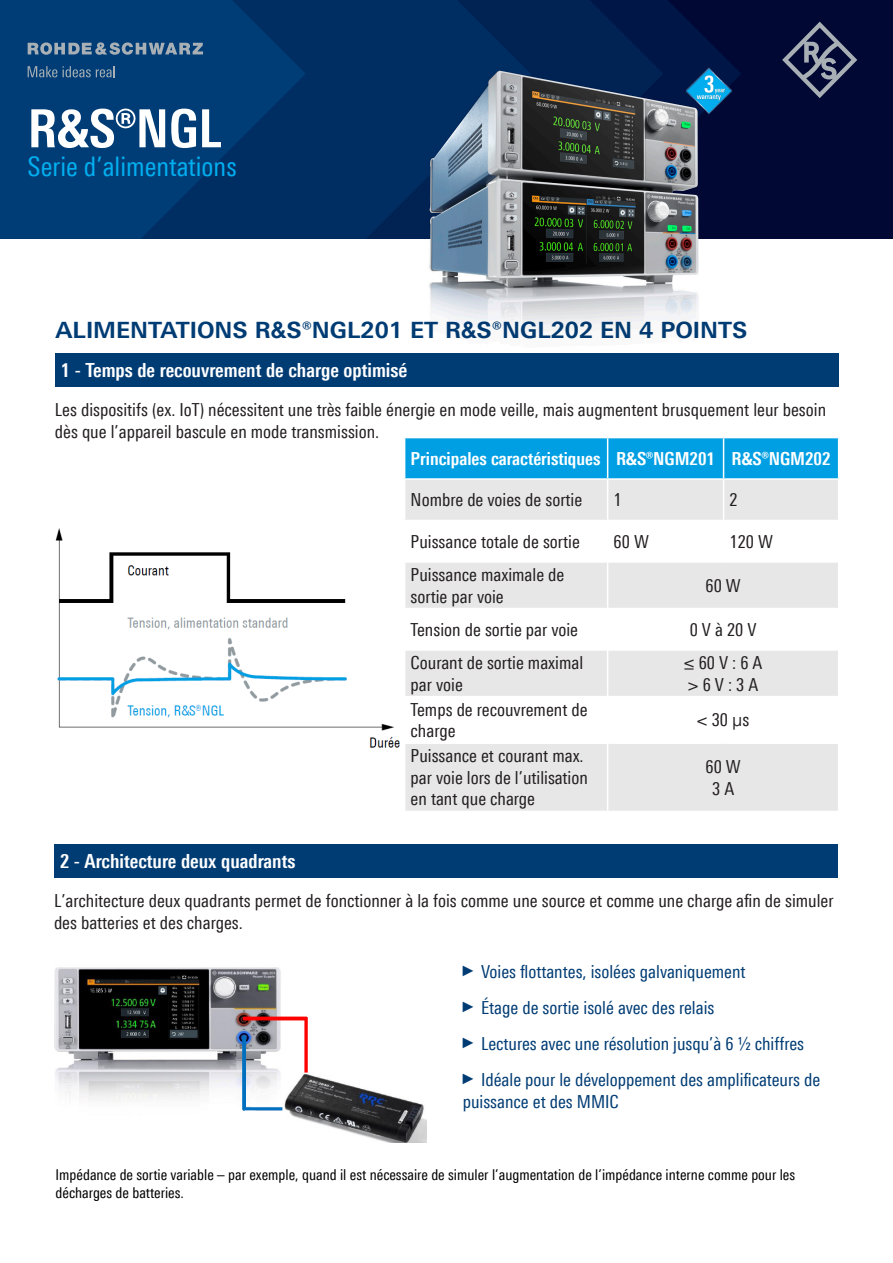
<style>
.page{position:relative;width:893px;height:1263px;background:#fff}
.page>*{position:absolute;margin:0;border:0;box-sizing:border-box;transform-origin:0 0}
.t1{font:700 52.5px "Linotype Univers 620 Cn";color:#fff}
.t2{font:27px "Linotype Univers 420 Cn";color:#00aeef}
.t3{font:700 22.5px "Linotype Univers 630";color:#003c74}
.t4{font:700 19.5px "Linotype Univers 620 Cn";color:#fff}
.t5{font:18px/21.6px "Linotype Univers 420 Cn";color:#231f20}
.t6{font:18px/21.6px "Linotype Univers 420 Cn";color:#003c74}
.t7{font:700 18px "Linotype Univers 620 Cn";color:#fff}
.t8{font:15px/18px "Linotype Univers 420 Cn";color:#000}
.s1{font-family:"Arial Narrow";font-size:15px}
</style>
<div class="page">
<div style="left:0;top:0;width:893px;height:239px;background:#000833"></div>
<svg style="left:663px;top:0;width:78px;height:82px"></svg>
<svg style="left:531px;top:0;width:132px;height:65px;fill:#002354"></svg>
<svg style="left:306px;top:0;width:225px;height:239px;fill:#002d62"></svg>
<svg style="left:0;top:0;width:306px;height:239px;fill:#003d76"></svg>
<svg style="left:782px;top:22px;width:75px;height:76px"></svg>
<svg style="left:28px;top:42px;width:175px;height:13px"></svg>
<svg style="left:28px;top:66px;width:29px;height:11px"></svg>
<svg style="left:63px;top:66px;width:52px;height:11px"></svg>
<div style="left:55px;top:353px;width:783px;height:34px;background:#003c74"></div>
<div style="left:54px;top:844px;width:783px;height:34px;background:#003c74"></div>
<img style="left:725px;top:66px;width:8px;height:32px">
<div style="left:405px;top:438px;width:433px;height:40px;background:#009fe3"></div>
<div style="left:405px;top:479px;width:203px;height:41px;background:#e7e7e7"></div>
<div style="left:608px;top:479px;width:116px;height:41px;background:#e7e7e7"></div>
<div style="left:724px;top:479px;width:115px;height:41px;background:#e7e7e7"></div>
<div style="left:405px;top:562px;width:203px;height:46px;background:#e7e7e7"></div>
<div style="left:608px;top:562px;width:231px;height:46px;background:#e7e7e7"></div>
<div style="left:405px;top:650px;width:203px;height:47px;background:#e7e7e7"></div>
<div style="left:608px;top:650px;width:231px;height:47px;background:#e7e7e7"></div>
<div style="left:405px;top:743px;width:203px;height:68px;background:#e7e7e7"></div>
<div style="left:608px;top:743px;width:231px;height:68px;background:#e7e7e7"></div>
<hr style="left:607px;top:438px;width:1px;height:40px;background:#fff">
<hr style="left:723px;top:438px;width:1px;height:40px;background:#fff">
<hr style="left:404px;top:478px;width:204px;height:2px;background:#fff">
<hr style="left:607px;top:744px;width:1px;height:67px;background:#fff">
<hr style="left:838px;top:744px;width:1px;height:67px;background:#fff">
<hr style="left:607px;top:651px;width:1px;height:45px;background:#fff">
<hr style="left:838px;top:651px;width:1px;height:45px;background:#fff">
<hr style="left:607px;top:563px;width:1px;height:45px;background:#fff">
<hr style="left:838px;top:563px;width:1px;height:45px;background:#fff">
<hr style="left:724px;top:478px;width:115px;height:2px;background:#fff">
<hr style="left:838px;top:480px;width:1px;height:40px;background:#fff">
<hr style="left:607px;top:480px;width:1px;height:40px;background:#fff">
<hr style="left:608px;top:478px;width:116px;height:2px;background:#fff">
<hr style="left:723px;top:480px;width:1px;height:40px;background:#fff">
<hr style="left:404px;top:561px;width:203px;height:2px;background:#fff">
<hr style="left:404px;top:649px;width:203px;height:2px;background:#fff">
<hr style="left:607px;top:561px;width:116px;height:2px;background:#fff">
<hr style="left:723px;top:561px;width:116px;height:2px;background:#fff">
<hr style="left:607px;top:649px;width:117px;height:2px;background:#fff">
<hr style="left:724px;top:649px;width:115px;height:2px;background:#fff">
<hr style="left:608px;top:696px;width:116px;height:1px;background:#fff">
<hr style="left:724px;top:696px;width:115px;height:1px;background:#fff">
<hr style="left:608px;top:742px;width:116px;height:2px;background:#fff">
<hr style="left:724px;top:742px;width:115px;height:2px;background:#fff">
<hr style="left:404px;top:696px;width:204px;height:1px;background:#fff">
<hr style="left:404px;top:742px;width:204px;height:2px;background:#fff">
<img style="left:56px;top:528px;width:344px;height:220px">
<img style="left:54px;top:967px;width:373px;height:175px">
<img style="left:404px;top:65px;width:321px;height:267px">
<img style="left:430px;top:71px;width:268px;height:216px">
<p class="t1" style="left:28px;top:97px;width:196px">R&amp;S®NGL</p>
<p class="t2" style="left:28px;top:151px;width:211px">Serie d’alimentations</p>
<p class="t3" style="left:56px;top:317px;width:693px">ALIMENTATIONS R&amp;S®NGL201 ET R&amp;S®NGL202 EN 4 POINTS</p>
<p class="t4" style="left:61px;top:359px;width:348px">1 - Temps de recouvrement de charge optimisé</p>
<p class="t5" style="left:55px;top:399px;width:773px">Les dispositifs (ex. IoT) nécessitent une très faible énergie en mode veille, mais augmentent brusquement leur besoin dès que l’appareil bascule en mode transmission.</p>
<p class="t7" style="left:411px;top:448px;width:191px">Principales caractéristiques</p>
<p class="t7" style="left:616px;top:448px;width:100px">R&amp;S®NGM201</p>
<p class="t7" style="left:732px;top:448px;width:100px">R&amp;S®NGM202</p>
<p class="t5" style="left:411px;top:489px;width:173px">Nombre de voies de sortie</p>
<p class="t5" style="left:614px;top:489px;width:10px">1</p>
<p class="t5" style="left:730px;top:489px;width:10px">2</p>
<p class="t5" style="left:411px;top:530px;width:171px">Puissance totale de sortie</p>
<p class="t5" style="left:614px;top:530px;width:37px">60 W</p>
<p class="t5" style="left:730px;top:530px;width:45px">120 W</p>
<p class="t5" style="left:411px;top:564px;width:155px">Puissance maximale de sortie par voie</p>
<p class="t5" style="left:705px;top:574px;width:37px">60 W</p>
<p class="t5" style="left:411px;top:618px;width:169px">Tension de sortie par voie</p>
<p class="t5" style="left:690px;top:618px;width:68px">0 V à 20 V</p>
<p class="t5" style="left:411px;top:652px;width:174px">Courant de sortie maximal par voie</p>
<p class="t5" style="left:684px;top:652px;width:80px">≤ 60 V : 6 A</p>
<p class="t5" style="left:688px;top:673px;width:72px">&gt; 6 V : 3 A</p>
<p class="t4" style="left:60px;top:850px;width:237px">2 - Architecture deux quadrants</p>
<p class="t5" style="left:411px;top:698px;width:178px">Temps de recouvrement de charge</p>
<p class="t5" style="left:697px;top:709px;width:54px">&lt; 30 μs</p>
<p class="t5" style="left:411px;top:745px;width:179px">Puissance et courant max. par voie lors de l’utilisation en tant que charge</p>
<p class="t5" style="left:705px;top:756px;width:37px">60 W</p>
<p class="t5" style="left:712px;top:777px;width:24px">3 A</p>
<p class="t5" style="left:54px;top:890px;width:781px">L’architecture deux quadrants permet de fonctionner à la fois comme une source et comme une charge afin de simuler</p>
<p class="t5" style="left:54px;top:911px;width:190px">des batteries et des charges.</p>
<p class="t6" style="left:463px;top:960px;width:284px"><span class="s1">►</span> Voies flottantes, isolées galvaniquement</p>
<p class="t6" style="left:463px;top:996px;width:253px"><span class="s1">►</span> Étage de sortie isolé avec des relais</p>
<p class="t6" style="left:463px;top:1032px;width:343px"><span class="s1">►</span> Lectures avec une résolution jusqu’à 6 ½ chiffres</p>
<p class="t6" style="left:463px;top:1068px;width:359px"><span class="s1">►</span> Idéale pour le développement des amplificateurs de puissance et des MMIC</p>
<p class="t8" style="left:56px;top:1166px;width:741px">Impédance de sortie variable – par exemple, quand il est nécessaire de simuler l’augmentation de l’impédance interne comme pour les décharges de batteries.</p>
</div>
